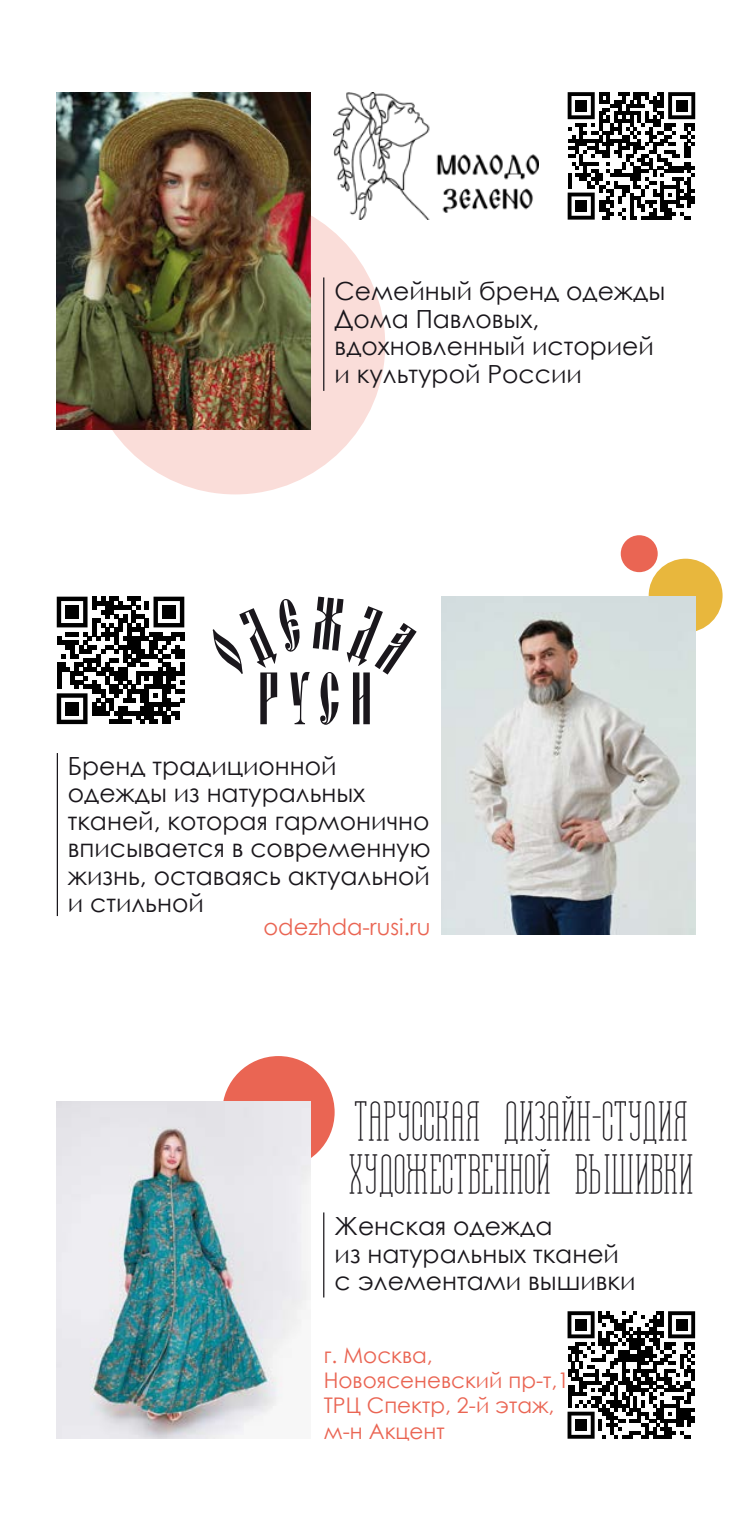
<style>
.page{position:relative;width:752px;height:1531px;background:#fff}
.page>*{position:absolute;margin:0;border:0;box-sizing:border-box;transform-origin:0 0}
.t1{font:64.75px "Oglavie Unicode";color:#1a171c}
.t2{font:48px/52.2px "Alkonaut";color:#1a171c}
.t3{font:25px/27.5px "Century Gothic";color:#1a171c}
.t4{font:22.5px "Century Gothic";color:#ea6553}
.t5{font:21.5px/25.5px "Century Gothic";color:#ea6553}
</style>
<div class="page">
<div style="left:648px;top:559px;width:74px;height:73px;background:#e8b73d;border-radius:50%"></div>
<div style="left:620px;top:535px;width:37px;height:37px;background:#ea6553;border-radius:50%"></div>
<div style="left:85px;top:195px;width:300px;height:299px;background:#faddd9;border-radius:50%"></div>
<div style="left:222px;top:1056px;width:112px;height:112px;background:#ea6553;border-radius:50%"></div>
<hr style="left:323px;top:1212px;width:1px;height:85px;background:#1a171c">
<svg style="left:567px;top:92px;width:128px;height:128px"></svg>
<div style="left:575px;top:100px;width:11px;height:11px;background:#000"></div>
<div style="left:675px;top:100px;width:12px;height:11px;background:#000"></div>
<div style="left:575px;top:200px;width:11px;height:12px;background:#000"></div>
<img style="left:333px;top:92px;width:205px;height:128px">
<hr style="left:323px;top:277px;width:1px;height:114px;background:#1a171c">
<hr style="left:57px;top:753px;width:1px;height:163px;background:#1a171c">
<img style="left:57px;top:92px;width:253px;height:338px">
<img style="left:441px;top:597px;width:253px;height:337px">
<svg style="left:57px;top:597px;width:127px;height:127px"></svg>
<div style="left:65px;top:605px;width:14px;height:14px;background:#000"></div>
<div style="left:162px;top:605px;width:13px;height:14px;background:#000"></div>
<div style="left:65px;top:702px;width:14px;height:13px;background:#000"></div>
<svg style="left:567px;top:1311px;width:127px;height:128px"></svg>
<div style="left:575px;top:1319px;width:11px;height:11px;background:#000"></div>
<div style="left:675px;top:1319px;width:12px;height:11px;background:#000"></div>
<div style="left:575px;top:1419px;width:11px;height:12px;background:#000"></div>
<img style="left:57px;top:1101px;width:253px;height:338px">
<p class="t3" style="left:334px;top:277px;width:332px">Семейный бренд одежды<br>Дома Павловых, вдохновленный историей и культурой России</p>
<h1 class="t1" style="left:257px;top:657px;width:117px">РУСИ</h1>
<p class="t3" style="left:68px;top:751px;width:364px">Бренд традиционной одежды из натуральных тканей, которая гармонично вписывается в современную жизнь, оставаясь актуальной и стильной</p>
<p class="t4" style="left:263px;top:911px;width:168px">odezhda-rusi.ru</p>
<h2 class="t2" style="left:347px;top:1103px;width:346px">Тарусская дизайн-студия художественной вышивки</h2>
<p class="t3" style="left:334px;top:1212px;width:302px">Женская одежда<br>из натуральных тканей с элементами вышивки</p>
<p class="t5" style="left:323px;top:1342px;width:247px">г. Москва,<br>Новоясеневский пр-т,1<br>ТРЦ Спектр, 2-й этаж, м-н Акцент</p>
</div>
